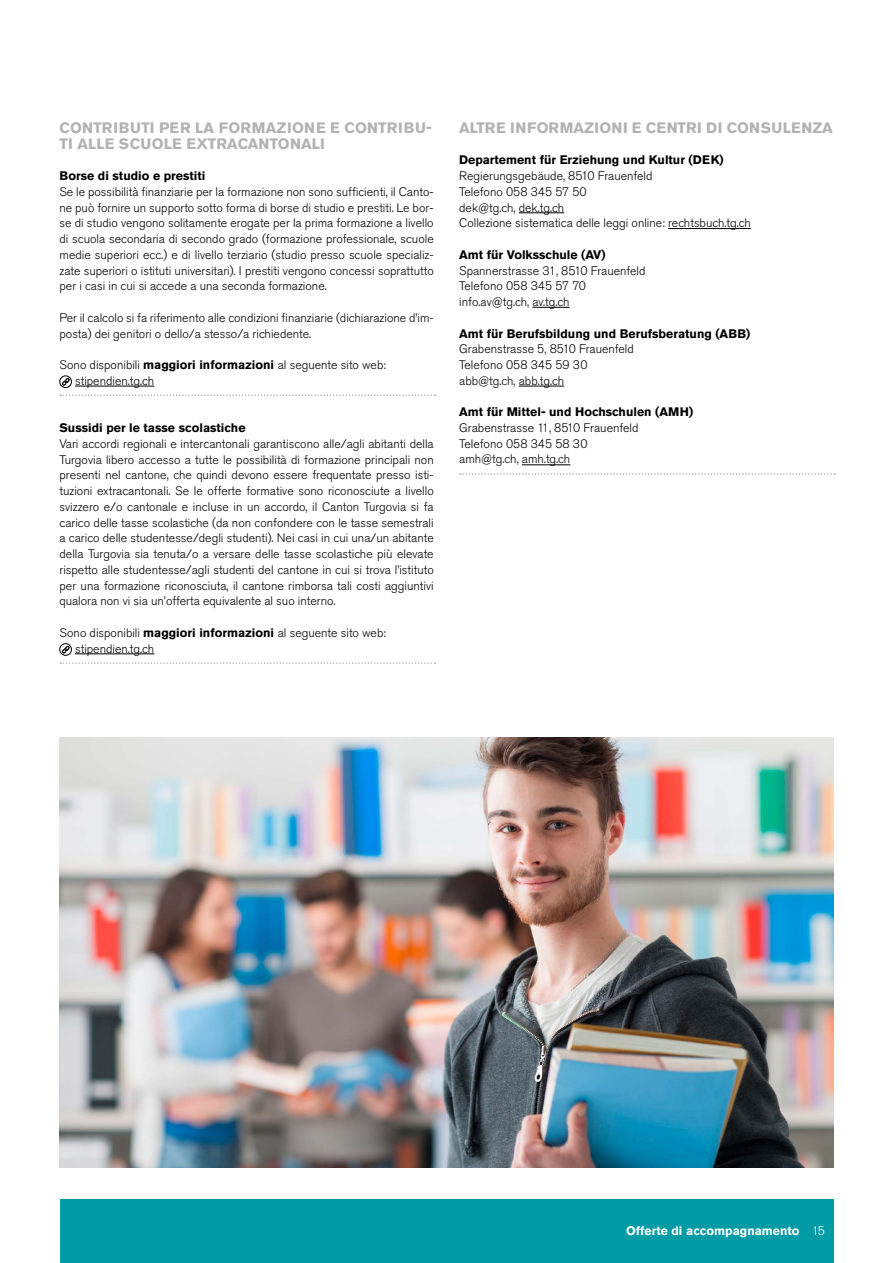
<style>
.page{position:relative;width:893px;height:1263px;background:#fff}
.page>*{position:absolute;margin:0;border:0;box-sizing:border-box;transform-origin:0 0}
.t1{font:700 15px/15.8px "Akzidenz Grotesk Pro";letter-spacing:.01em;color:#b3b2b2}
.t2{font:300 12.3px/15.8px "Akzidenz Grotesk Pro";color:#000}
.t3{font:700 12.3px "Akzidenz Grotesk Pro";color:#000}
.t4{font:700 12.3px "Akzidenz Grotesk Pro";color:#fff}
.s1{font-weight:700}
.s2{font-weight:300}
</style>
<div class="page">
<hr style="left:75px;top:386px;width:79px;height:1px;background:#000">
<hr style="left:75px;top:653px;width:79px;height:1px;background:#000">
<div style="left:60px;top:376px;width:12px;height:12px;border:1px solid #000;border-radius:50%"></div>
<svg style="left:62px;top:378px;width:8px;height:8px"></svg>
<svg style="left:60px;top:395px;width:375px;height:1px"></svg>
<div style="left:60px;top:643px;width:12px;height:13px;border:1px solid #000;border-radius:50%"></div>
<svg style="left:62px;top:646px;width:8px;height:7px"></svg>
<svg style="left:60px;top:662px;width:375px;height:2px"></svg>
<hr style="left:519px;top:212px;width:45px;height:1px;background:#000">
<hr style="left:668px;top:228px;width:83px;height:1px;background:#000">
<hr style="left:532px;top:307px;width:38px;height:1px;background:#000">
<hr style="left:519px;top:386px;width:45px;height:1px;background:#000">
<hr style="left:522px;top:464px;width:48px;height:1px;background:#000">
<svg style="left:460px;top:473px;width:375px;height:2px"></svg>
<div style="left:60px;top:1199px;width:773px;height:64px;background:#009ba4"></div>
<img style="left:60px;top:737px;width:773px;height:431px">
<p class="t1" style="left:60px;top:119px;width:374px">CONTRIBUTI PER LA FORMAZIONE E CONTRIBU-<br>TI ALLE SCUOLE EXTRACANTONALI</p>
<p class="t3" style="left:60px;top:168px;width:147px">Borse di studio e prestiti</p>
<p class="t2" style="left:60px;top:184px;width:376px;text-align:justify">Se le possibilità finanziarie per la formazione non sono sufficienti, il Canto&shy;ne può fornire un supporto sotto forma di borse di studio e prestiti. Le bor&shy;se di studio vengono solitamente erogate per la prima formazione a livello di scuola secondaria di secondo grado (formazione professionale, scuole medie superiori ecc.) e di livello terziario (studio presso scuole specializ&shy;zate superiori o istituti universitari). I prestiti vengono concessi soprattutto per i casi in cui si accede a una seconda formazione.</p>
<p class="t2" style="left:60px;top:310px;width:376px">Per il calcolo si fa riferimento alle condizioni finanziarie (dichiarazione d’im&shy;posta) dei genitori o dello/a stesso/a richiedente.</p>
<p class="t2" style="left:75px;top:357px;width:312px;text-indent:-16px">Sono disponibili <span class="s1">maggiori informazioni</span> al seguente sito web: stipendien.tg.ch</p>
<p class="t3" style="left:60px;top:420px;width:188px">Sussidi per le tasse scolastiche</p>
<p class="t2" style="left:60px;top:436px;width:376px;text-align:justify">Vari accordi regionali e intercantonali garantiscono alle/agli abitanti della Turgovia libero accesso a tutte le possibilità di formazione principali non presenti nel cantone, che quindi devono essere frequentate presso isti&shy;tuzioni extracantonali. Se le offerte formative sono riconosciute a livello svizzero e/o cantonale e incluse in un accordo, il Canton Turgovia si fa carico delle tasse scolastiche (da non confondere con le tasse semestrali a carico delle studentesse/degli studenti). Nei casi in cui una/un abitante della Turgovia sia tenuta/o a versare delle tasse scolastiche più elevate rispetto alle studentesse/agli studenti del cantone in cui si trova l’istituto per una formazione riconosciuta, il cantone rimborsa tali costi aggiuntivi qualora non vi sia un’offerta equivalente al suo interno.</p>
<p class="t2" style="left:75px;top:625px;width:312px;text-indent:-16px">Sono disponibili <span class="s1">maggiori informazioni</span> al seguente sito web: stipendien.tg.ch</p>
<p class="t1" style="left:459px;top:119px;width:375px">ALTRE INFORMAZIONI E CENTRI DI CONSULENZA</p>
<p class="t3" style="left:459px;top:152px;width:266px">Departement für Erziehung und Kultur (DEK)</p>
<p class="t2" style="left:459px;top:168px;width:293px">Regierungsgebäude, 8510 Frauenfeld<br>Telefono 058 345 57 50<br>dek@tg.ch, dek.tg.ch<br>Collezione sistematica delle leggi online: rechtsbuch.tg.ch</p>
<p class="t3" style="left:459px;top:246px;width:148px">Amt für Volksschule (AV)</p>
<p class="t2" style="left:459px;top:262px;width:188px">Spannerstrasse 31, 8510 Frauenfeld<br>Telefono 058 345 57 70 info.av@tg.ch, av.tg.ch</p>
<p class="t3" style="left:459px;top:325px;width:293px">Amt für Berufsbildung und Berufsberatung (ABB)</p>
<p class="t2" style="left:459px;top:341px;width:176px">Grabenstrasse 5, 8510 Frauenfeld<br>Telefono 058 345 59 30 abb@tg.ch, abb.tg.ch</p>
<p class="t3" style="left:459px;top:404px;width:235px">Amt für Mittel- und Hochschulen (AMH)</p>
<p class="t2" style="left:459px;top:420px;width:181px">Grabenstrasse 11, 8510 Frauenfeld<br>Telefono 058 345 58 30 amh@tg.ch, amh.tg.ch</p>
<p class="t4" style="left:626px;top:1223px;width:200px">Offerte di accompagnamento <span class="s2">15</span></p>
</div>
